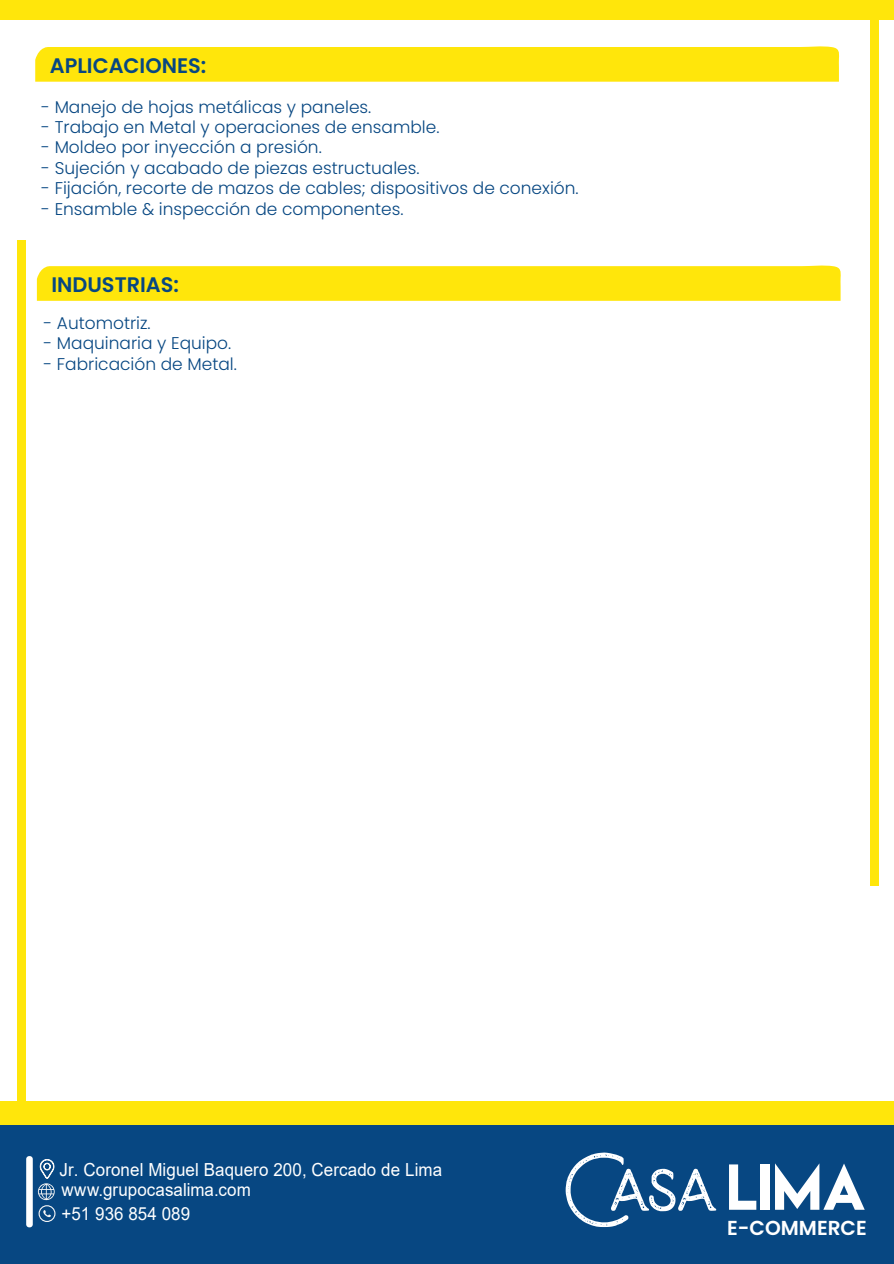
<style>
.page{position:relative;width:894px;height:1264px;background:#fff}
.page>*{position:absolute;margin:0;border:0;box-sizing:border-box;transform-origin:0 0}
.t1{font:600 21px "Poppins";color:#074782}
.t2{font:600 20.25px "Poppins";color:#fff}
.t3{font:18px/20.7px "Arial";letter-spacing:.005em;color:#fff;scale:.94 1}
.t4{font:300 16.95px "Poppins";color:#074782}
</style>
<div class="page">
<div style="left:35px;top:46px;width:804px;height:36px;background:#ffe60b"></div>
<svg style="left:37px;top:265px;width:804px;height:36px;background:#ffe614"></svg>
<div style="left:0;top:1101px;width:894px;height:161px;background:#ffe60b"></div>
<div style="left:0;top:0;width:893px;height:20px;background:#ffe60b"></div>
<div style="left:870px;top:0;width:8px;height:885px;background:#ffe60b"></div>
<div style="left:17px;top:240px;width:9px;height:950px;background:#ffe60b"></div>
<div style="left:0;top:1125px;width:894px;height:138px;background:#074782"></div>
<svg style="left:43px;top:1210px;width:8px;height:7px"></svg>
<div style="left:39px;top:1205px;width:16px;height:16px;border:1px solid #f6f6f6;border-radius:50%"></div>
<svg style="left:729px;top:1164px;width:27px;height:45px"></svg>
<div style="left:760px;top:1164px;width:9px;height:45px;background:#fff"></div>
<svg style="left:775px;top:1163px;width:89px;height:46px"></svg>
<svg style="left:565px;top:1152px;width:151px;height:74px"></svg>
<div style="left:26px;top:1155px;width:7px;height:72px;background:#fff;border-radius:3px"></div>
<svg style="left:38px;top:1159px;width:17px;height:40px"></svg>
<p class="t1" style="left:50px;top:53px;width:158px">APLICACIONES:</p>
<p class="t4" style="left:41px;top:97px;width:331px">- Manejo de hojas metálicas y paneles.</p>
<p class="t4" style="left:41px;top:117px;width:400px">- Trabajo en Metal y operaciones de ensamble.</p>
<p class="t4" style="left:41px;top:137px;width:282px">- Moldeo por inyección a presión.</p>
<p class="t4" style="left:41px;top:158px;width:380px">- Sujeción y acabado de piezas estructuales.</p>
<p class="t4" style="left:41px;top:178px;width:539px">- Fijación, recorte de mazos de cables; dispositivos de conexión.</p>
<p class="t4" style="left:41px;top:199px;width:364px">- Ensamble &amp; inspección de componentes.</p>
<p class="t1" style="left:51px;top:272px;width:129px">INDUSTRIAS:</p>
<p class="t4" style="left:43px;top:313px;width:109px">- Automotriz.</p>
<p class="t4" style="left:43px;top:333px;width:189px">- Maquinaria y Equipo.</p>
<p class="t4" style="left:43px;top:354px;width:195px">- Fabricación de Metal.</p>
<p class="t3" style="left:59px;top:1158px;width:408px">Jr. Coronel Miguel Baquero 200, Cercado de Lima www.grupocasalima.com</p>
<p class="t3" style="left:61px;top:1202px;width:138px">+51 936 854 089</p>
<p class="t2" style="left:727px;top:1215px;width:141px">E-COMMERCE</p>
</div>
